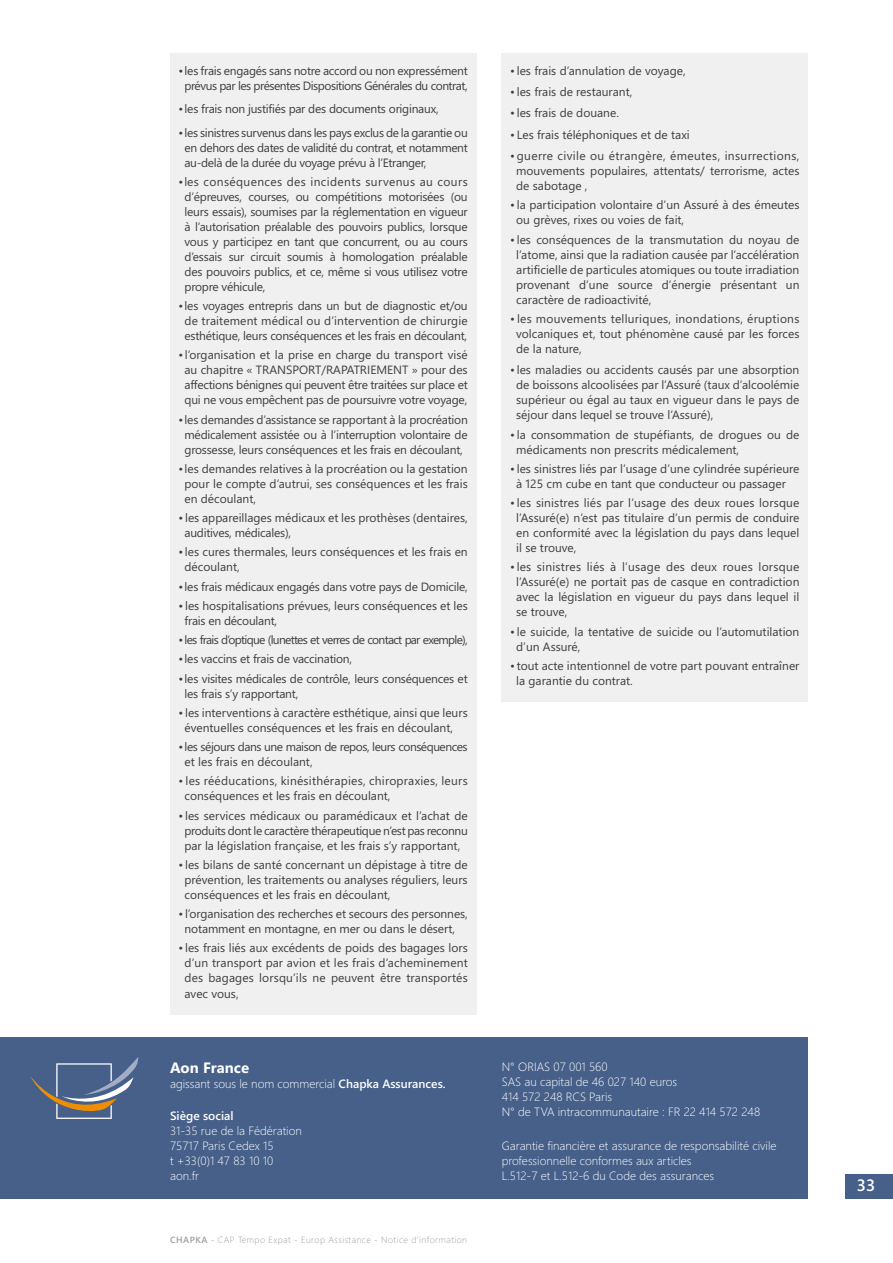
<style>
.page{position:relative;width:893px;height:1263px;background:#fff}
.page>*{position:absolute;margin:0;border:0;box-sizing:border-box;transform-origin:0 0}
.t1{font:600 16.5px "Segoe WP";color:#fff}
.t2{font:700 15px "Segoe WP";color:#fff}
.t3{font:12px/15px "Segoe WP";color:#3e3d40;text-align:justify}
.t4{font:12px/15px "Segoe WP";letter-spacing:-.02em;color:#3e3d40;text-align:center}
.t5{font:300 12px/15px "Segoe WP";color:#fff}
.t6{font:12px/15px "Segoe WP";letter-spacing:-.04em;color:#3e3d40;text-align:center}
.t7{font:12px/15px "Segoe WP";letter-spacing:.02em;color:#3e3d40}
.t8{font:12px "Segoe WP";letter-spacing:-.06em;color:#3e3d40}
.t9{font:600 12px "Segoe WP";color:#fff}
.t10{font:300 9px "Segoe WP";letter-spacing:.05em;color:#9c9e9f}
.s1{font-weight:600}
</style>
<div class="page">
<div style="left:845px;top:1174px;width:48px;height:24px;background:#46608a"></div>
<div style="left:502px;top:53px;width:306px;height:649px;background:#f0f0f1"></div>
<div style="left:170px;top:53px;width:306px;height:961px;background:#f0f0f1"></div>
<div style="left:0;top:1037px;width:807px;height:162px;background:#46608a"></div>
<svg style="left:30px;top:1057px;width:108px;height:62px"></svg>
<p class="t6" style="left:179px;top:62px;width:291px">• les frais engagés sans notre accord ou non expressément prévus par les présentes Dispositions Générales du contrat,</p>
<p class="t4" style="left:179px;top:101px;width:262px">• les frais non justifiés par des documents originaux,</p>
<p class="t3" style="left:185px;top:124px;width:285px;text-indent:-6px">• les sinistres survenus dans les pays exclus de la garantie ou en dehors des dates de validité du contrat, et notamment au-delà de la durée du voyage prévu à l’Etranger,</p>
<p class="t3" style="left:185px;top:174px;width:285px;text-indent:-6px">• les conséquences des incidents survenus au cours d’épreuves, courses, ou compétitions motorisées (ou leurs essais), soumises par la réglementation en vigueur à l’autorisation préalable des pouvoirs publics, lorsque vous y participez en tant que concurrent, ou au cours d’essais sur circuit soumis à homologation préalable des pouvoirs publics, et ce, même si vous utilisez votre propre véhicule,</p>
<p class="t4" style="left:179px;top:298px;width:291px">• les voyages entrepris dans un but de diagnostic et/ou de traitement médical ou d’intervention de chirurgie esthétique, leurs conséquences et les frais en découlant,</p>
<p class="t4" style="left:179px;top:347px;width:291px">• l’organisation et la prise en charge du transport visé au chapitre « TRANSPORT/RAPATRIEMENT » pour des affections bénignes qui peuvent être traitées sur place et qui ne vous empêchent pas de poursuivre votre voyage,</p>
<p class="t4" style="left:179px;top:411px;width:291px">• les demandes d’assistance se rapportant à la procréation médicalement assistée ou à l’interruption volontaire de grossesse, leurs conséquences et les frais en découlant,</p>
<p class="t3" style="left:185px;top:461px;width:285px;text-indent:-6px">• les demandes relatives à la procréation ou la gestation pour le compte d’autrui, ses conséquences et les frais en découlant,</p>
<p class="t3" style="left:185px;top:510px;width:285px;text-indent:-6px">• les appareillages médicaux et les prothèses (dentaires, auditives, médicales),</p>
<p class="t3" style="left:185px;top:544px;width:285px;text-indent:-6px">• les cures thermales, leurs conséquences et les frais en découlant,</p>
<p class="t4" style="left:179px;top:578px;width:291px">• les frais médicaux engagés dans votre pays de Domicile,</p>
<p class="t3" style="left:185px;top:598px;width:285px;text-indent:-6px">• les hospitalisations prévues, leurs conséquences et les frais en découlant,</p>
<p class="t8" style="left:179px;top:632px;width:291px">• les frais d’optique (lunettes et verres de contact par exemple),</p>
<p class="t4" style="left:179px;top:651px;width:175px">• les vaccins et frais de vaccination,</p>
<p class="t4" style="left:185px;top:670px;width:285px;text-align:left;text-indent:-6px">• les visites médicales de contrôle, leurs conséquences et les frais s’y rapportant,</p>
<p class="t3" style="left:185px;top:705px;width:285px;text-indent:-6px">• les interventions à caractère esthétique, ainsi que leurs éventuelles conséquences et les frais en découlant,</p>
<p class="t6" style="left:185px;top:739px;width:285px;text-align:left;text-indent:-6px">• les séjours dans une maison de repos, leurs conséquences et les frais en découlant,</p>
<p class="t7" style="left:185px;top:773px;width:285px;text-indent:-6px">• les rééducations, kinésithérapies, chiropraxies, leurs conséquences et les frais en découlant,</p>
<p class="t3" style="left:179px;top:807px;width:291px;text-align:center">• les services médicaux ou paramédicaux et l’achat de produits dont le caractère thérapeutique n’est pas reconnu par la législation française, et les frais s’y rapportant,</p>
<p class="t3" style="left:185px;top:857px;width:285px;text-indent:-6px">• les bilans de santé concernant un dépistage à titre de prévention, les traitements ou analyses réguliers, leurs conséquences et les frais en découlant,</p>
<p class="t3" style="left:179px;top:906px;width:291px;text-align:center">• l’organisation des recherches et secours des personnes, notamment en montagne, en mer ou dans le désert,</p>
<p class="t3" style="left:185px;top:940px;width:285px;text-indent:-6px">• les frais liés aux excédents de poids des bagages lors d’un transport par avion et les frais d’acheminement des bagages lorsqu’ils ne peuvent être transportés avec vous,</p>
<p class="t2" style="left:170px;top:1057px;width:81px">Aon France</p>
<p class="t5" style="left:170px;top:1076px;width:277px">agissant sous le nom commercial <span class="s1">Chapka Assurances.</span></p>
<p class="t9" style="left:170px;top:1107px;width:65px">Siège social</p>
<p class="t5" style="left:170px;top:1123px;width:133px">31-35 rue de la Fédération<br>75717 Paris Cedex 15<br>t +33(0)1 47 83 10 10 aon.fr</p>
<p class="t10" style="left:170px;top:1233px;width:298px"><span class="s1">CHAPKA</span> - CAP Tempo Expat - Europ Assistance - Notice d’information</p>
<p class="t3" style="left:510px;top:62px;width:177px">• les frais d’annulation de voyage,</p>
<p class="t3" style="left:510px;top:84px;width:124px">• les frais de restaurant,</p>
<p class="t3" style="left:510px;top:105px;width:110px">• les frais de douane.</p>
<p class="t3" style="left:510px;top:126px;width:181px">• Les frais téléphoniques et de taxi</p>
<p class="t3" style="left:516px;top:148px;width:285px;text-indent:-6px">• guerre civile ou étrangère, émeutes, insurrections, mouvements populaires, attentats/ terrorisme, actes de sabotage ,</p>
<p class="t3" style="left:516px;top:197px;width:285px;text-indent:-6px">• la participation volontaire d’un Assuré à des émeutes ou grèves, rixes ou voies de fait,</p>
<p class="t3" style="left:516px;top:231px;width:285px;text-indent:-6px">• les conséquences de la transmutation du noyau de l’atome, ainsi que la radiation causée par l’accélération artificielle de particules atomiques ou toute irradiation provenant d’une source d’énergie présentant un caractère de radioactivité,</p>
<p class="t3" style="left:516px;top:311px;width:285px;text-indent:-6px">• les mouvements telluriques, inondations, éruptions volcaniques et, tout phénomène causé par les forces de la nature,</p>
<p class="t3" style="left:516px;top:362px;width:285px;text-indent:-6px">• les maladies ou accidents causés par une absorption de boissons alcoolisées par l’Assuré (taux d’alcoolémie supérieur ou égal au taux en vigueur dans le pays de séjour dans lequel se trouve l’Assuré),</p>
<p class="t3" style="left:516px;top:426px;width:285px;text-indent:-6px">• la consommation de stupéfiants, de drogues ou de médicaments non prescrits médicalement,</p>
<p class="t3" style="left:516px;top:460px;width:285px;text-indent:-6px">• les sinistres liés par l’usage d’une cylindrée supérieure à 125 cm cube en tant que conducteur ou passager</p>
<p class="t3" style="left:516px;top:495px;width:285px;text-indent:-6px">• les sinistres liés par l’usage des deux roues lorsque l’Assuré(e) n’est pas titulaire d’un permis de conduire en conformité avec la législation du pays dans lequel il se trouve,</p>
<p class="t3" style="left:516px;top:559px;width:285px;text-indent:-6px">• les sinistres liés à l’usage des deux roues lorsque l’Assuré(e) ne portait pas de casque en contradiction avec la législation en vigueur du pays dans lequel il se trouve,</p>
<p class="t3" style="left:516px;top:623px;width:285px;text-indent:-6px">• le suicide, la tentative de suicide ou l’automutilation d’un Assuré,</p>
<p class="t3" style="left:516px;top:657px;width:285px;text-indent:-6px">• tout acte intentionnel de votre part pouvant entraîner la garantie du contrat.</p>
<p class="t5" style="left:502px;top:1058px;width:260px">N° ORIAS 07 001 560<br>SAS au capital de 46 027 140 euros<br>414 572 248 RCS Paris<br>N° de TVA intracommunautaire : FR 22 414 572 248</p>
<p class="t5" style="left:502px;top:1138px;width:276px">Garantie financière et assurance de responsabilité civile professionnelle conformes aux articles<br>L.512-7 et L.512-6 du Code des assurances</p>
<h1 class="t1" style="left:857px;top:1174px;width:20px">33</h1>
</div>
